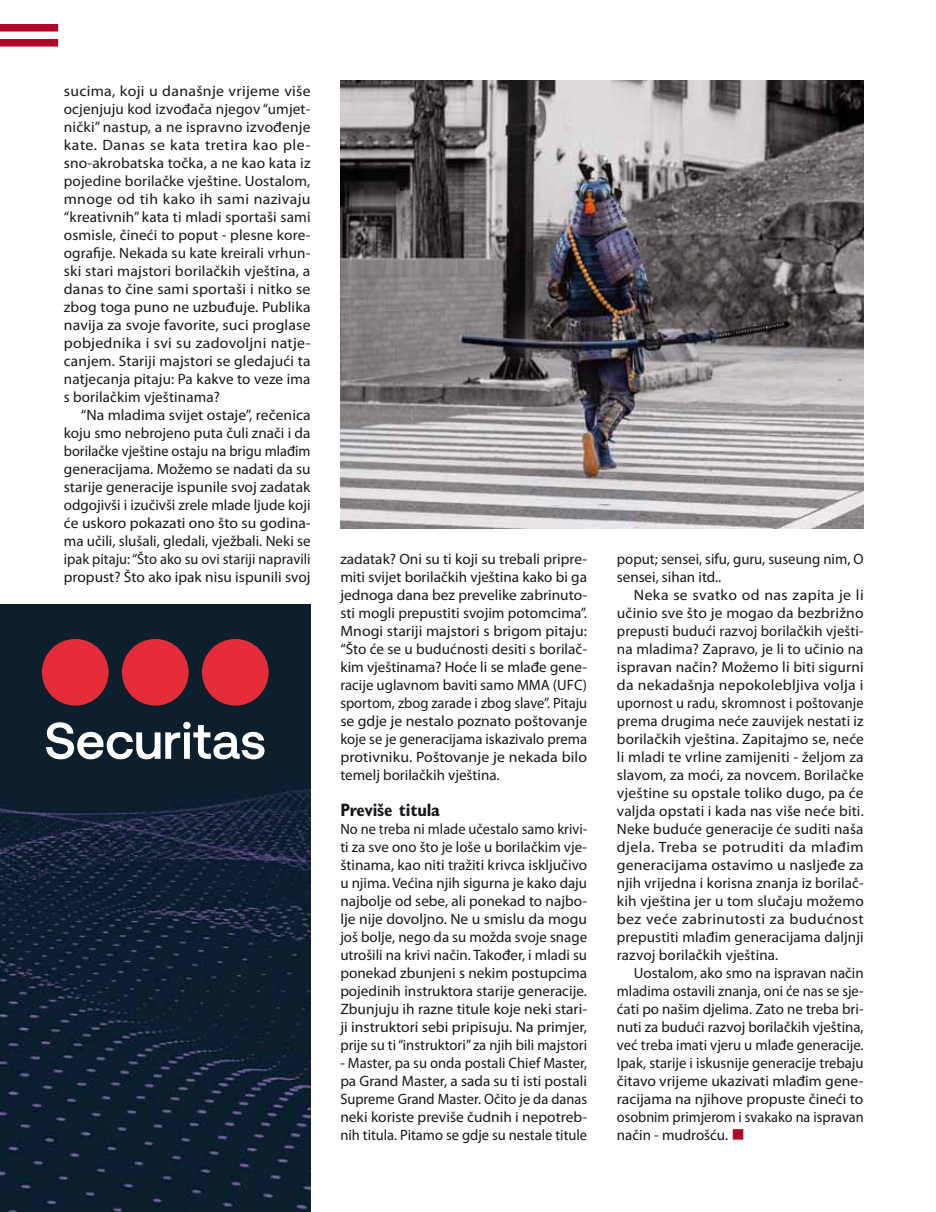
<style>
.page{position:relative;width:936px;height:1212px;background:#fff}
.page>*{position:absolute;margin:0;border:0;box-sizing:border-box;transform-origin:0 0}
.t1{font:700 condensed 18px "Gill Sans MT Pro";letter-spacing:-.01em;color:#1a171c}
.t2{font:15px/18px "Myriad Pro";color:#1a171c;text-align:justify;scale:1.05 1}
.t3{font:15px/18px "Myriad Pro";color:#1a171c;text-align:justify}
.t4{font:15px/18px "Myriad Pro";color:#1a171c;text-align:justify;scale:.96 1}
.s1{color:#af0527}
</style>
<div class="page">
<img style="left:340px;top:81px;width:523px;height:447px">
<div style="left:0;top:24px;width:58px;height:8px;background:#af0527"></div>
<div style="left:0;top:39px;width:58px;height:8px;background:#af0527"></div>
<img style="left:0;top:605px;width:310px;height:607px">
<div style="left:202px;top:639px;width:66px;height:67px;background:#e42d38;border-radius:50%"></div>
<div style="left:122px;top:639px;width:67px;height:67px;background:#e42d38;border-radius:50%"></div>
<div style="left:42px;top:639px;width:67px;height:67px;background:#e42d38;border-radius:50%"></div>
<svg style="left:46px;top:722px;width:218px;height:37px"></svg>
<p class="t2" style="left:64px;top:81px;width:237px">sucima, koji u današnje vrijeme više ocjenjuju kod izvođača njegov “umjet&shy;nički” nastup, a ne ispravno izvođenje kate. Danas se kata tretira kao ple&shy;sno-akrobatska točka, a ne kao kata iz pojedine borilačke vještine. Uostalom, mnoge od tih kako ih sami nazivaju “kreativnih” kata ti mladi sportaši sami osmisle, čineći to poput - plesne kore&shy;ografije. Nekada su kate kreirali vrhun&shy;ski stari majstori borilačkih vještina, a danas to čine sami sportaši i nitko se zbog toga puno ne uzbuđuje. Publika navija za svoje favorite, suci proglase pobjednika i svi su zadovoljni natje&shy;canjem. Stariji majstori se gledajući ta natjecanja pitaju: Pa kakve to veze ima s borilačkim vještinama?</p>
<p class="t2" style="left:64px;top:405px;width:236px;text-indent:17px">“Na mladima svijet ostaje”, rečenica koju smo nebrojeno puta čuli znači i da borilačke vještine ostaju na brigu mlađim generacijama. Možemo se nadati da su starije generacije ispunile svoj zadatak odgojivši i izučivši zrele mlade ljude koji će uskoro pokazati ono što su godina&shy;ma učili, slušali, gledali, vježbali. Neki se ipak pitaju: “Što ako su ovi stariji napravili propust? Što ako ipak nisu ispunili svoj</p>
<p class="t3" style="left:340px;top:549px;width:248px">zadatak? Oni su ti koji su trebali pripre&shy;miti svijet borilačkih vještina kako bi ga jednoga dana bez prevelike zabrinuto&shy;sti mogli prepustiti svojim potomcima”.<br>Mnogi stariji majstori s brigom pitaju: “Što će se u budućnosti desiti s borilač&shy;kim vještinama? Hoće li se mlađe gene&shy;racije uglavnom baviti samo MMA (UFC) sportom, zbog zarade i zbog slave”. Pitaju se gdje je nestalo poznato poštovanje koje se je generacijama iskazivalo prema protivniku. Poštovanje je nekada bilo temelj borilačkih vještina.</p>
<p class="t1" style="left:340px;top:799px;width:101px">Previše titula</p>
<p class="t4" style="left:340px;top:819px;width:259px">No ne treba ni mlade učestalo samo krivi&shy;ti za sve ono što je loše u borilačkim vje&shy;štinama, kao niti tražiti krivca isključivo u njima. Većina njih sigurna je kako daju najbolje od sebe, ali ponekad to najbo&shy;lje nije dovoljno. Ne u smislu da mogu još bolje, nego da su možda svoje snage utrošili na krivi način. Također, i mladi su ponekad zbunjeni s nekim postupcima pojedinih instruktora starije generacije.<br>Zbunjuju ih razne titule koje neki stari&shy;ji instruktori sebi pripisuju. Na primjer, prije su ti “instruktori” za njih bili majstori</p>
<p class="t3" style="left:340px;top:1053px;width:248px">- Master, pa su onda postali Chief Master, pa Grand Master, a sada su ti isti postali Supreme Grand Master. Očito je da danas neki koriste previše čudnih i nepotreb&shy;nih titula. Pitamo se gdje su nestale titule</p>
<p class="t3" style="left:617px;top:549px;width:248px">poput; sensei, sifu, guru, suseung nim, O sensei, sihan itd..</p>
<p class="t2" style="left:617px;top:585px;width:237px;text-indent:17px">Neka se svatko od nas zapita je li učinio sve što je mogao da bezbrižno prepusti budući razvoj borilačkih vješti&shy;na mladima? Zapravo, je li to učinio na ispravan način? Možemo li biti sigurni da nekadašnja nepokolebljiva volja i upornost u radu, skromnost i poštovanje prema drugima neće zauvijek nestati iz borilačkih vještina. Zapitajmo se, neće li mladi te vrline zamijeniti - željom za slavom, za moći, za novcem. Borilačke vještine su opstale toliko dugo, pa će valjda opstati i kada nas više neće biti.<br>Neke buduće generacije će suditi naša djela. Treba se potruditi da mlađim generacijama ostavimo u nasljeđe za njih vrijedna i korisna znanja iz borilač&shy;kih vještina jer u tom slučaju možemo bez veće zabrinutosti za budućnost prepustiti mlađim generacijama daljnji razvoj borilačkih vještina.</p>
<p class="t3" style="left:617px;top:963px;width:248px;text-indent:17px">Uostalom, ako smo na ispravan način mladima ostavili znanja, oni će nas se sje&shy;ćati po našim djelima. Zato ne treba bri&shy;nuti za budući razvoj borilačkih vještina, već treba imati vjeru u mlađe generacije.<br>Ipak, starije i iskusnije generacije trebaju čitavo vrijeme ukazivati mlađim gene&shy;racijama na njihove propuste čineći to osobnim primjerom i svakako na ispravan način - mudrošću. <span class="s1">■</span></p>
</div>
